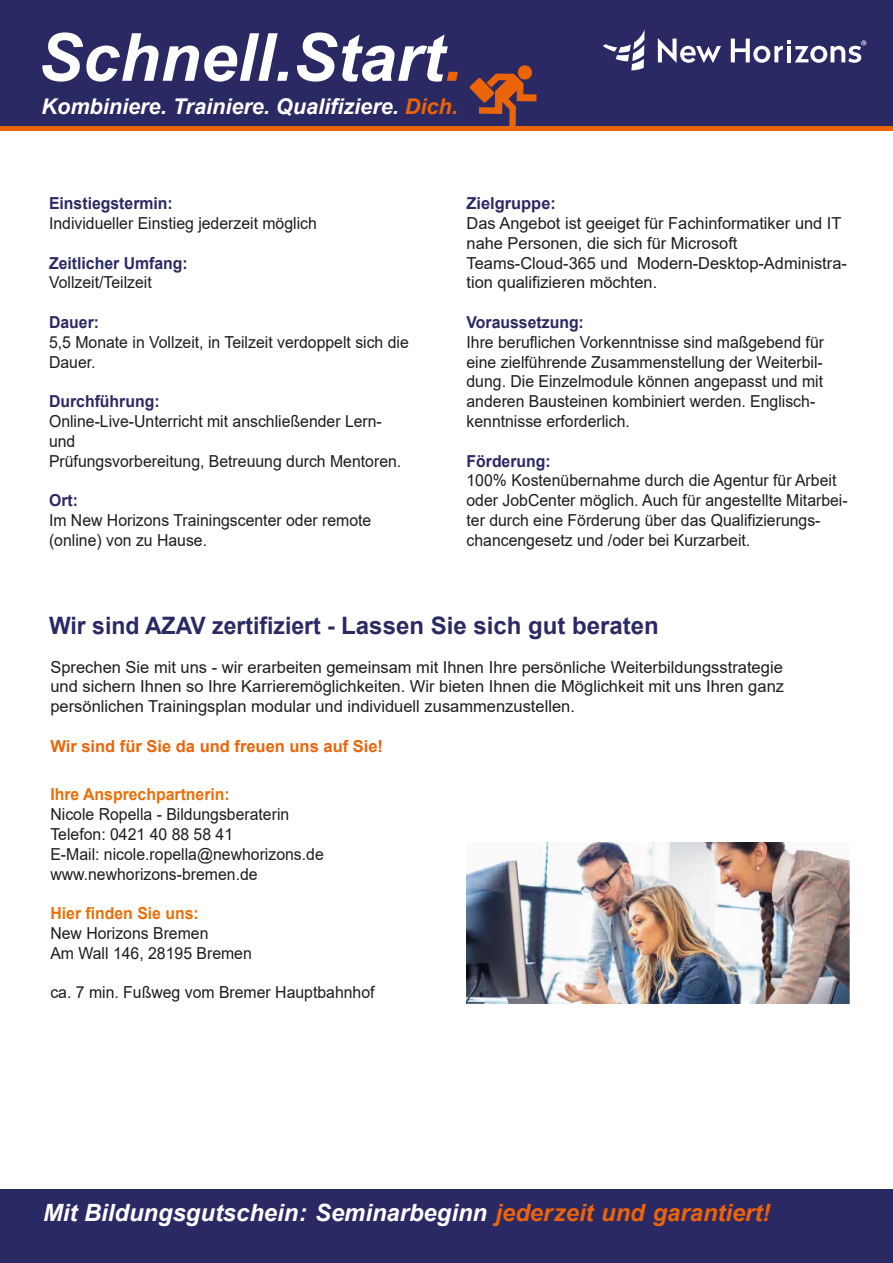
<style>
.page{position:relative;width:893px;height:1263px;background:#fff}
.page>*{position:absolute;margin:0;border:0;box-sizing:border-box;transform-origin:0 0}
.t1{font:italic 700 66.45px "Arial";color:#fff}
.t2{font:700 24px "Arial";color:#2b2964;scale:.96 1}
.t3{font:italic 700 23.85px "Arial";color:#fff}
.t4{font:italic 700 21.6px "Arial";color:#fff}
.t5{font:16.5px/19.8px "Arial";color:#1d1d1b;scale:.96 1}
.t6{font:16.5px/19.8px "Arial";color:#1d1d1b}
.t7{font:700 16.5px "Arial";color:#2b2964;scale:.96 1}
.t8{font:700 16.5px "Arial";color:#e96f08;scale:.96 1}
.t9{font:700 16.5px "Arial";color:#ec6408}
.t10{font:700 16.5px "Arial";color:#2b2964}
.s1{color:#ec6408}
</style>
<div class="page">
<div style="left:0;top:1190px;width:893px;height:73px;background:#2b2964"></div>
<img style="left:466px;top:842px;width:384px;height:162px">
<div style="left:0;top:0;width:893px;height:127px;background:#2b2964"></div>
<svg style="left:470px;top:65px;width:66px;height:61px"></svg>
<div style="left:0;top:126px;width:893px;height:5px;background:#ec6408"></div>
<svg style="left:658px;top:38px;width:63px;height:25px"></svg>
<svg style="left:731px;top:39px;width:135px;height:24px"></svg>
<svg style="left:603px;top:29px;width:42px;height:41px"></svg>
<h1 class="t1" style="left:38px;top:13px;width:426px">Schnell.Start<span class="s1">.</span></h1>
<h3 class="t4" style="left:41px;top:92px;width:418px">Kombiniere. Trainiere. Qualifiziere. <span class="s1">Dich.</span></h3>
<p class="t7" style="left:49px;top:192px;width:130px">Einstiegstermin:</p>
<p class="t5" style="left:49px;top:213px;width:281px">Individueller Einstieg jederzeit möglich</p>
<p class="t7" style="left:49px;top:251px;width:146px">Zeitlicher Umfang:</p>
<p class="t5" style="left:49px;top:273px;width:109px">Vollzeit/Teilzeit</p>
<p class="t7" style="left:49px;top:311px;width:54px">Dauer:</p>
<p class="t5" style="left:49px;top:332px;width:376px">5,5 Monate in Vollzeit, in Teilzeit verdoppelt sich die<br>Dauer.</p>
<p class="t7" style="left:49px;top:390px;width:117px">Durchführung:</p>
<p class="t5" style="left:49px;top:411px;width:368px">Online-Live-Unterricht mit anschließender Lern&shy;und<br>Prüfungsvorbereitung, Betreuung durch Mentoren.</p>
<p class="t7" style="left:49px;top:489px;width:32px">Ort:</p>
<p class="t5" style="left:49px;top:510px;width:337px">Im New Horizons Trainingscenter oder remote (online) von zu Hause.</p>
<p class="t10" style="left:466px;top:192px;width:91px">Zielgruppe:</p>
<p class="t6" style="left:466px;top:213px;width:382px">Das Angebot ist geeiget für Fachinformatiker und IT nahe Personen, die sich für Microsoft Teams-Cloud-365 und Modern-Desktop-Administra&shy;tion qualifizieren möchten.</p>
<p class="t7" style="left:466px;top:311px;width:124px">Voraussetzung:</p>
<p class="t5" style="left:466px;top:332px;width:374px">Ihre beruflichen Vorkenntnisse sind maßgebend für eine zielführende Zusammenstellung der Weiterbil&shy;dung. Die Einzelmodule können angepasst und mit anderen Bausteinen kombiniert werden. Englisch&shy;kenntnisse erforderlich.</p>
<p class="t7" style="left:466px;top:449px;width:89px">Förderung:</p>
<p class="t5" style="left:466px;top:471px;width:399px">100% Kostenübernahme durch die Agentur für Arbeit oder JobCenter möglich. Auch für angestellte Mitarbei&shy;ter durch eine Förderung über das Qualifizierungs&shy;chancengesetz und /oder bei Kurzarbeit.</p>
<h2 class="t2" style="left:49px;top:609px;width:637px">Wir sind AZAV zertifiziert - Lassen Sie sich gut beraten</h2>
<p class="t6" style="left:50px;top:657px;width:735px;text-align:justify">Sprechen Sie mit uns - wir erarbeiten gemeinsam mit Ihnen Ihre persönliche Weiterbildungsstrategie und sichern Ihnen so Ihre Karrieremöglichkeiten. Wir bieten Ihnen die Möglichkeit mit uns Ihren ganz persönlichen Trainingsplan modular und individuell zusammenzustellen.</p>
<p class="t9" style="left:50px;top:734px;width:334px">Wir sind für Sie da und freuen uns auf Sie!</p>
<p class="t8" style="left:50px;top:783px;width:188px">Ihre Ansprechpartnerin:</p>
<p class="t5" style="left:50px;top:804px;width:286px">Nicole Ropella - Bildungsberaterin Telefon: 0421 40 88 58 41<br>E-Mail: nicole.ropella@newhorizons.de www.newhorizons-bremen.de</p>
<p class="t8" style="left:50px;top:902px;width:156px">Hier finden Sie uns:</p>
<p class="t5" style="left:50px;top:923px;width:211px">New Horizons Bremen<br>Am Wall 146, 28195 Bremen</p>
<p class="t5" style="left:50px;top:982px;width:339px">ca. 7 min. Fußweg vom Bremer Hauptbahnhof</p>
<h3 class="t3" style="left:43px;top:1197px;width:729px">Mit Bildungsgutschein: Seminarbeginn <span class="s1">jederzeit und garantiert!</span></h3>
</div>
